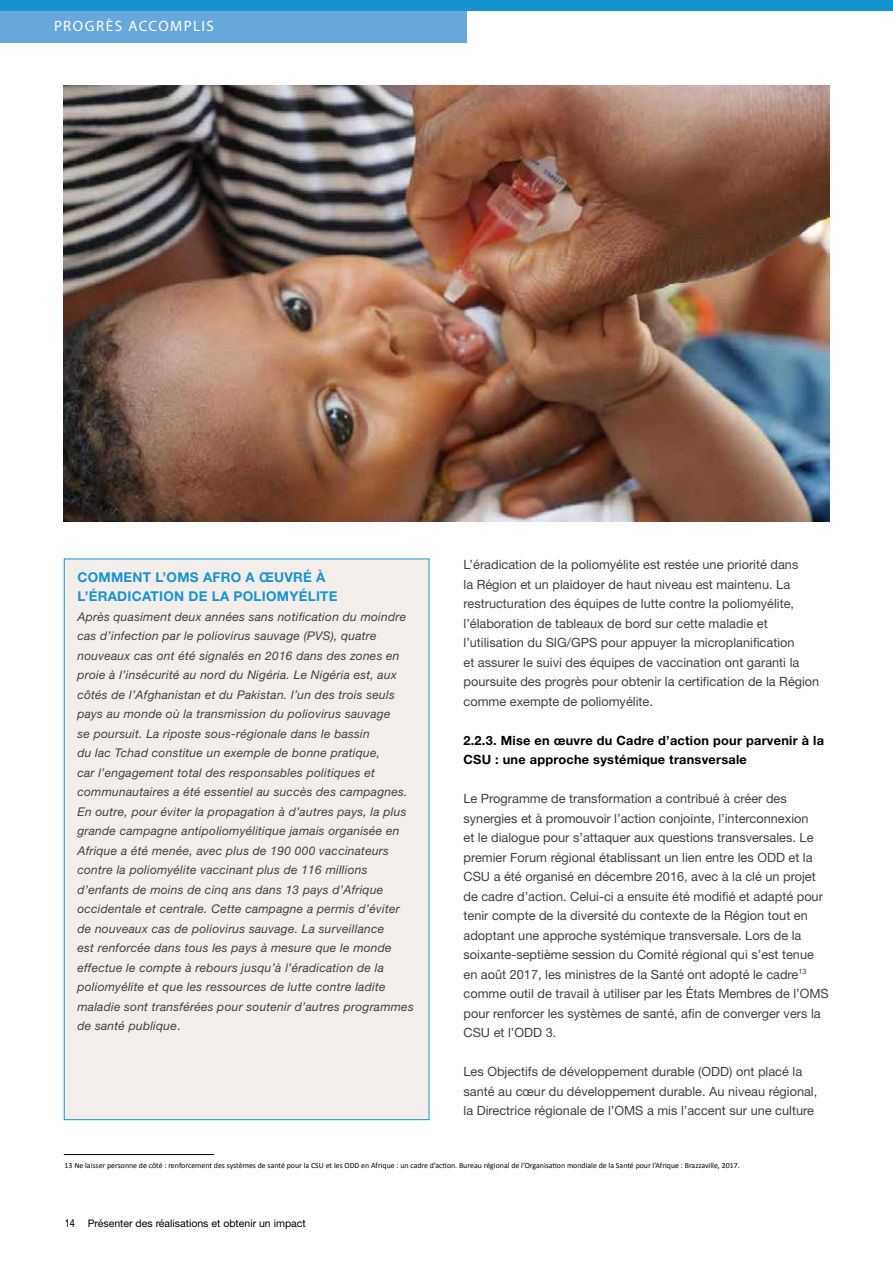
<style>
.page{position:relative;width:893px;height:1263px;background:#fff}
.page>*{position:absolute;margin:0;border:0;box-sizing:border-box;transform-origin:0 0}
.t1{font:15px "Myriad Pro";letter-spacing:.1em;color:#fff}
.t2{font:700 13.5px/19.5px "Helvetica Neue LT Std";letter-spacing:.02em;color:#1893d2}
.t3{font:12.75px/19.5px "Helvetica Neue LT Std";color:#414042}
.t4{font:700 12.75px/19.5px "Helvetica Neue LT Std";letter-spacing:.02em;color:#000}
.t5{font:italic 12px/19.5px "Helvetica Neue LT Std";letter-spacing:.02em;color:#414042}
.t6{font:10.5px "Helvetica Neue LT Std";color:#000}
.t7{font:7.8px "Calibri";color:#000}
.s1{font-style:normal}
.s2{font-family:"Helvetica LT";font-stretch:condensed;font-size:11.25px}
</style>
<div class="page">
<div style="left:0;top:3px;width:466px;height:40px;background:#66a8db"></div>
<div style="left:0;top:0;width:893px;height:11px;background:#1893d2"></div>
<img style="left:64px;top:85px;width:765px;height:437px">
<div style="left:64px;top:559px;width:365px;height:561px;background:#f3eeea"></div>
<hr style="left:64px;top:1154px;width:150px;height:1px;background:#000">
<p class="t1" style="left:54px;top:16px;width:161px">PROGRÈS ACCOMPLIS</p>
<p class="t2" style="left:77px;top:567px;width:262px">COMMENT L’OMS AFRO A ŒUVRÉ À<br>L’ÉRADICATION DE LA POLIOMYÉLITE</p>
<p class="t5" style="left:77px;top:607px;width:338px">Après quasiment deux années sans notification du moindre cas d’infection par le poliovirus sauvage (PVS), quatre nouveaux cas ont été signalés en 2016 dans des zones en proie à l’insécurité au nord du Nigéria. Le Nigéria est, aux côtés de l’Afghanistan et du Pakistan. l’un des trois seuls pays au monde où la transmission du poliovirus sauvage<br>se poursuit. La riposte sous-régionale dans le bassin<br>du lac Tchad constitue un exemple de bonne pratique,<br>car l’engagement total des responsables politiques et communautaires a été essentiel au succès des campagnes.<br>En outre, pour éviter la propagation à d’autres pays, la plus grande campagne antipoliomyélitique jamais organisée en Afrique a été menée, avec plus de 190 000 vaccinateurs contre la poliomyélite vaccinant plus de 116 millions d’enfants de moins de cinq ans dans 13 pays d’Afrique occidentale et centrale. Cette campagne a permis d’éviter de nouveaux cas de poliovirus sauvage. La surveillance<br>est renforcée dans tous les pays à mesure que le monde effectue le compte à rebours jusqu’à l’éradication de la poliomyélite et que les ressources de lutte contre ladite maladie sont transférées pour soutenir d’autres programmes de santé publique<span class="s1">.</span></p>
<p class="t3" style="left:463px;top:555px;width:357px">L’éradication de la poliomyélite est restée une priorité dans<br>la Région et un plaidoyer de haut niveau est maintenu. La restructuration des équipes de lutte contre la poliomyélite, l’élaboration de tableaux de bord sur cette maladie et l’utilisation du SIG/GPS pour appuyer la microplanification<br>et assurer le suivi des équipes de vaccination ont garanti la poursuite des progrès pour obtenir la certification de la Région comme exempte de poliomyélite.</p>
<p class="t4" style="left:463px;top:730px;width:362px">2.2.3. Mise en œuvre du Cadre d’action pour parvenir à la<br>CSU : une approche systémique transversale</p>
<p class="t3" style="left:463px;top:789px;width:367px">Le Programme de transformation a contribué à créer des synergies et à promouvoir l’action conjointe, l’interconnexion<br>et le dialogue pour s’attaquer aux questions transversales. Le premier Forum régional établissant un lien entre les ODD et la CSU a été organisé en décembre 2016, avec à la clé un projet de cadre d’action. Celui-ci a ensuite été modifié et adapté pour tenir compte de la diversité du contexte de la Région tout en adoptant une approche systémique transversale. Lors de la soixante-septième session du Comité régional qui s’est tenue en août 2017, les ministres de la Santé ont adopté le cadre<sup>13 </sup>comme outil de travail à utiliser par les États Membres de l’OMS pour renforcer les systèmes de santé, afin de converger vers la CSU et l’ODD 3.</p>
<p class="t3" style="left:463px;top:1062px;width:355px">Les Objectifs de développement durable (ODD) ont placé la santé au cœur du développement durable. Au niveau régional, la Directrice régionale de l’OMS a mis l’accent sur une culture</p>
<p class="t7" style="left:65px;top:1161px;width:676px">13 Ne laisser personne de côté : renforcement des systèmes de santé pour la CSU et les ODD en Afrique : un cadre d’action. Bureau régional de l’Organisation mondiale de la Santé pour l’Afrique : Brazzaville, 2017.</p>
<p class="t6" style="left:65px;top:1217px;width:243px"><span class="s2">14</span> Présenter des réalisations et obtenir un impact</p>
</div>
